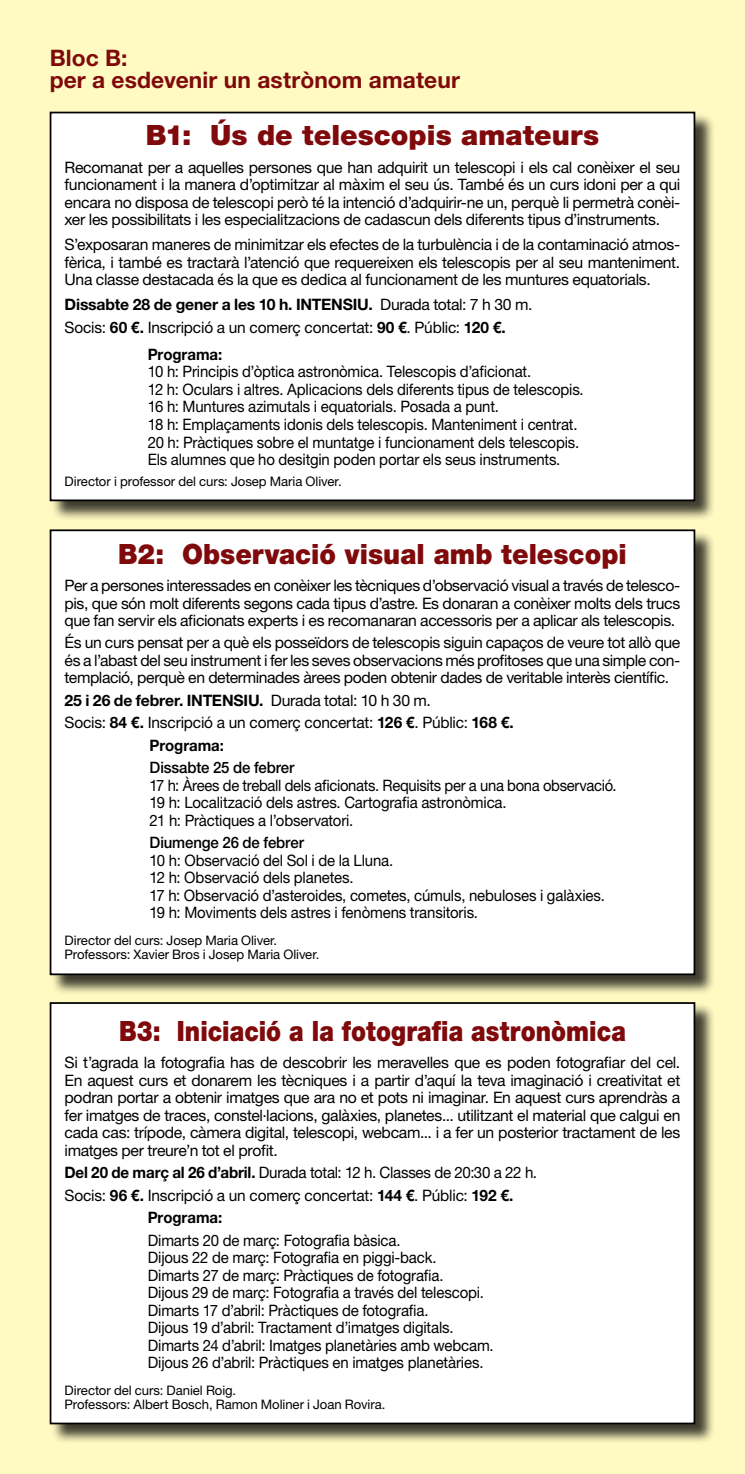
<style>
.page{position:relative;width:745px;height:1474px;background:#fff}
.page>*{position:absolute;margin:0;border:0;box-sizing:border-box;transform-origin:0 0}
.t1{font:900 28px "Helvetica Neue LT Std";color:#7f090b;scale:.85 1}
.t2{font:900 28px "Helvetica Neue LT Std";color:#7f090b;scale:.94 1}
.t3{font:900 28px "Helvetica Neue LT Std";color:#7f090b}
.t4{font:700 22.75px/22.4px "Helvetica Neue LT Std";letter-spacing:.005em;color:#7f090b}
.t5{font:15.75px/17.5px "Helvetica Neue LT Std";letter-spacing:-.01em;color:#000;text-align:justify}
.t6{font:15.75px/17.5px "Helvetica Neue LT Std";letter-spacing:-.01em;color:#000;scale:.95 1}
.t7{font:15.75px/17.5px "Helvetica Neue LT Std";letter-spacing:-.01em;color:#000;scale:.94 1}
.t8{font:15.75px "Helvetica Neue LT Std";letter-spacing:-.01em;color:#000;scale:.96 1}
.t9{font:700 15.75px "Helvetica Neue LT Std";letter-spacing:-.01em;color:#000}
.t10{font:500 15.75px "Helvetica Neue LT Std";letter-spacing:-.01em;color:#000;scale:.95 1}
.t11{font:700 15.75px "Helvetica Neue LT Std";letter-spacing:-.01em;color:#000;scale:.95 1}
.t12{font:13.12px/14px "Helvetica Neue LT Std";letter-spacing:-.005em;color:#000}
.s1{font-weight:700}
.s2{font-weight:400}
</style>
<div class="page">
<div style="left:0;top:0;width:744px;height:1473px;background:#fffac2"></div>
<div style="left:51px;top:1003px;width:664px;height:441px;background:#000;opacity:.75"></div>
<div style="left:50px;top:1003px;width:644px;height:420px;background:#fff"></div>
<div style="left:50px;top:1002px;width:644px;height:422px;border:2px solid #000"></div>
<div style="left:51px;top:530px;width:664px;height:465px;background:#000;opacity:.75"></div>
<div style="left:50px;top:530px;width:644px;height:444px;background:#fff"></div>
<div style="left:50px;top:529px;width:644px;height:446px;border:2px solid #000"></div>
<div style="left:51px;top:113px;width:664px;height:408px;background:#000;opacity:.75"></div>
<div style="left:50px;top:112px;width:644px;height:388px;background:#fff"></div>
<div style="left:50px;top:112px;width:644px;height:389px;border:2px solid #000"></div>
<h2 class="t4" style="left:50px;top:46px;width:411px">Bloc B:<br>per a esdevenir un astrònom amateur</h2>
<h1 class="t3" style="left:146px;top:118px;width:454px">B1: Ús de telescopis amateurs</h1>
<p class="t5" style="left:64px;top:158px;width:617px">Recomanat per a aquelles persones que han adquirit un telescopi i els cal conèixer el seu funcionament i la manera d’optimitzar al màxim el seu ús. També és un curs idoni per a qui encara no disposa de telescopi però té la intenció d’adquirir-ne un, perquè li permetrà conèi&shy;xer les possibilitats i les especialitzacions de cadascun dels diferents tipus d’instruments.</p>
<p class="t5" style="left:64px;top:235px;width:617px">S’exposaran maneres de minimitzar els efectes de la turbulència i de la contaminació atmos&shy;fèrica, i també es tractarà l’atenció que requereixen els telescopis per al seu manteniment.<br>Una classe destacada és la que es dedica al funcionament de les muntures equatorials.</p>
<p class="t5" style="left:64px;top:293px;width:469px;line-height:22.4px"><span class="s1">Dissabte 28 de gener a les 10 h. INTENSIU.</span> Durada total: 7 h 30 m.<br>Socis: <span class="s1">60 €.</span> Inscripció a un comerç concertat: <span class="s1">90 €</span>. Públic: <span class="s1">120 €.</span></p>
<p class="t11" style="left:148px;top:344px;width:80px">Programa:</p>
<p class="t6" style="left:148px;top:363px;width:460px">10 h: Principis d’òptica astronòmica. Telescopis d’aficionat.<br>12 h: Oculars i altres. Aplicacions dels diferents tipus de telescopis.<br>16 h: Muntures azimutals i equatorials. Posada a punt.<br>18 h: Emplaçaments idonis dels telescopis. Manteniment i centrat.<br>20 h: Pràctiques sobre el muntatge i funcionament dels telescopis.<br>Els alumnes que ho desitgin poden portar els seus instruments.</p>
<p class="t12" style="left:64px;top:474px;width:278px">Director i professor del curs: Josep Maria Oliver.</p>
<h1 class="t2" style="left:118px;top:537px;width:542px">B2: Observació visual amb telescopi</h1>
<p class="t5" style="left:64px;top:576px;width:617px">Per a persones interessades en conèixer les tècniques d’observació visual a través de telesco&shy;pis, que són molt diferents segons cada tipus d’astre. Es donaran a conèixer molts dels trucs que fan servir els aficionats experts i es recomanaran accessoris per a aplicar als telescopis.</p>
<p class="t5" style="left:64px;top:634px;width:617px">És un curs pensat per a què els posseïdors de telescopis siguin capaços de veure tot allò que és a l’abast del seu instrument i fer les seves observacions més profitoses que una simple con&shy;templació, perquè en determinades àrees poden obtenir dades de veritable interès científic.</p>
<p class="t9" style="left:64px;top:690px;width:367px">25 i 26 de febrer. INTENSIU. <span class="s2">Durada total: 10 h 30 m.</span></p>
<p class="t5" style="left:64px;top:714px;width:450px">Socis: <span class="s1">84 €.</span> Inscripció a un comerç concertat: <span class="s1">126 €</span>. Públic: <span class="s1">168 €.</span></p>
<p class="t11" style="left:149px;top:735px;width:80px">Programa:</p>
<p class="t10" style="left:149px;top:758px;width:154px">Dissabte 25 de febrer</p>
<p class="t7" style="left:149px;top:776px;width:498px">17 h: Àrees de treball dels aficionats. Requisits per a una bona observació.<br>19 h: Localització dels astres. Cartografia astronòmica.<br>21 h: Pràctiques a l’observatori.</p>
<p class="t10" style="left:149px;top:833px;width:164px">Diumenge 26 de febrer</p>
<p class="t6" style="left:149px;top:851px;width:480px">10 h: Observació del Sol i de la Lluna.<br>12 h: Observació dels planetes.<br>17 h: Observació d’asteroides, cometes, cúmuls, nebuloses i galàxies.<br>19 h: Moviments dels astres i fenòmens transitoris.</p>
<p class="t12" style="left:64px;top:933px;width:256px">Director del curs: Josep Maria Oliver.<br>Professors: Xavier Bros i Josep Maria Oliver.</p>
<h1 class="t1" style="left:119px;top:1014px;width:597px">B3: Iniciació a la fotografia astronòmica</h1>
<p class="t5" style="left:64px;top:1053px;width:617px">Si t’agrada la fotografia has de descobrir les meravelles que es poden fotografiar del cel.<br>En aquest curs et donarem les tècniques i a partir d’aquí la teva imaginació i creativitat et podran portar a obtenir imatges que ara no et pots ni imaginar. En aquest curs aprendràs a fer imatges de traces, constel·lacions, galàxies, planetes... utilitzant el material que calgui en cada cas: trípode, càmera digital, telescopi, webcam... i a fer un posterior tractament de les imatges per treure’n tot el profit.</p>
<p class="t8" style="left:64px;top:1163px;width:493px"><span class="s1">Del 20 de març al 26 d’abril.</span> Durada total: 12 h. Classes de 20:30 a 22 h.</p>
<p class="t5" style="left:64px;top:1186px;width:450px">Socis: <span class="s1">96 €.</span> Inscripció a un comerç concertat: <span class="s1">144 €</span>. Públic: <span class="s1">192 €.</span></p>
<p class="t11" style="left:148px;top:1207px;width:80px">Programa:</p>
<p class="t6" style="left:148px;top:1230px;width:365px">Dimarts 20 de març: Fotografia bàsica.<br>Dijous 22 de març: Fotografia en piggi-back.<br>Dimarts 27 de març: Pràctiques de fotografia.<br>Dijous 29 de març: Fotografia a través del telescopi.<br>Dimarts 17 d’abril: Pràctiques de fotografia.<br>Dijous 19 d’abril: Tractament d’imatges digitals.<br>Dimarts 24 d’abril: Imatges planetàries amb webcam.<br>Dijous 26 d’abril: Pràctiques en imatges planetàries.</p>
<p class="t12" style="left:64px;top:1382px;width:322px">Director del curs: Daniel Roig.<br>Professors: Albert Bosch, Ramon Moliner i Joan Rovira.</p>
</div>
